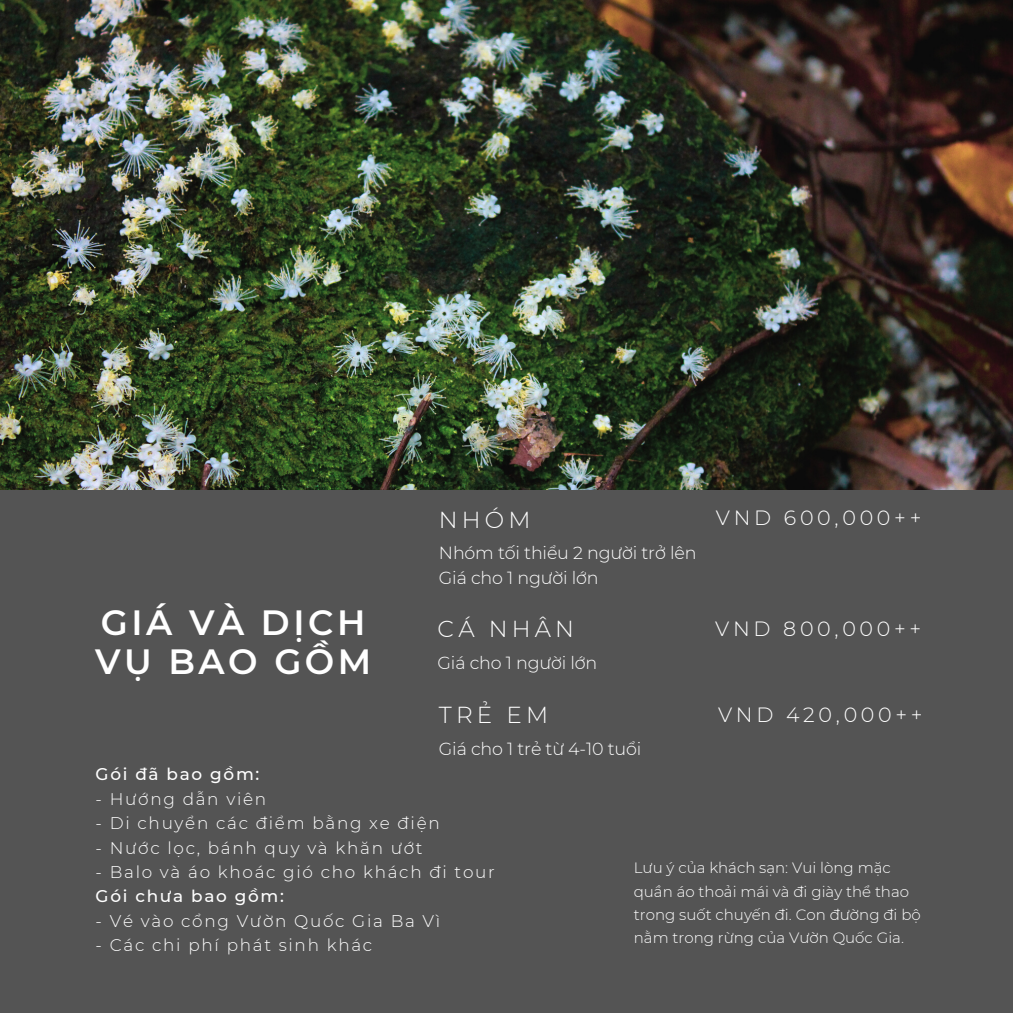
<style>
.page{position:relative;width:1013px;height:1013px;background:#fff}
.page>*{position:absolute;margin:0;border:0;box-sizing:border-box;transform-origin:0 0}
.t1{font:600 35px "Montserrat";letter-spacing:.1em;color:#fff}
.t2{font:300 23.12px "Montserrat";letter-spacing:.18em;color:#fff}
.t3{font:300 20.62px "Montserrat";letter-spacing:.18em;color:#fff}
.t4{font:300 17.5px "Montserrat";letter-spacing:-.01em;color:#fff}
.t5{font:300 16.88px "Montserrat";letter-spacing:.1em;color:#fff}
.t6{font:500 16.88px "Montserrat";letter-spacing:.1em;color:#fff}
.t7{font:300 15px/23.5px "Montserrat";color:#fff}
</style>
<div class="page">
<div style="left:0;top:0;width:1012px;height:1012px;background:#545454"></div>
<img style="left:0;top:0;width:1012px;height:490px">
<p class="t1" style="left:101px;top:601px;width:266px">GIÁ VÀ DỊCH</p>
<p class="t1" style="left:95px;top:640px;width:278px">VỤ BAO GỒM</p>
<p class="t2" style="left:439px;top:505px;width:93px">NHÓM</p>
<p class="t4" style="left:439px;top:542px;width:259px">Nhóm tối thiểu 2 người trở lên</p>
<p class="t4" style="left:439px;top:567px;width:161px">Giá cho 1 người lớn</p>
<p class="t2" style="left:437px;top:614px;width:138px">CÁ NHÂN</p>
<p class="t4" style="left:437px;top:652px;width:161px">Giá cho 1 người lớn</p>
<p class="t2" style="left:439px;top:700px;width:111px">TRẺ EM</p>
<p class="t4" style="left:439px;top:738px;width:204px">Giá cho 1 trẻ từ 4-10 tuổi</p>
<p class="t3" style="left:715px;top:505px;width:207px">VND 600,000++</p>
<p class="t3" style="left:715px;top:616px;width:208px">VND 800,000++</p>
<p class="t3" style="left:718px;top:702px;width:206px">VND 420,000++</p>
<p class="t6" style="left:96px;top:764px;width:165px">Gói đã bao gồm:</p>
<p class="t5" style="left:96px;top:788px;width:172px">- Hướng dẫn viên</p>
<p class="t5" style="left:96px;top:812px;width:346px">- Di chuyển các điểm bằng xe điện</p>
<p class="t5" style="left:96px;top:837px;width:328px">- Nước lọc, bánh quy và khăn ướt</p>
<p class="t5" style="left:96px;top:861px;width:400px">- Balo và áo khoác gió cho khách đi tour</p>
<p class="t6" style="left:96px;top:886px;width:190px">Gói chưa bao gồm:</p>
<p class="t5" style="left:96px;top:910px;width:346px">- Vé vào cổng Vườn Quốc Gia Ba Vì</p>
<p class="t5" style="left:96px;top:934px;width:278px">- Các chi phí phát sinh khác</p>
<p class="t7" style="left:634px;top:856px;width:288px">Lưu ý của khách sạn: Vui lòng mặc quần áo thoải mái và đi giày thể thao trong suốt chuyến đi. Con đường đi bộ nằm trong rừng của Vườn Quốc Gia.</p>
</div>
